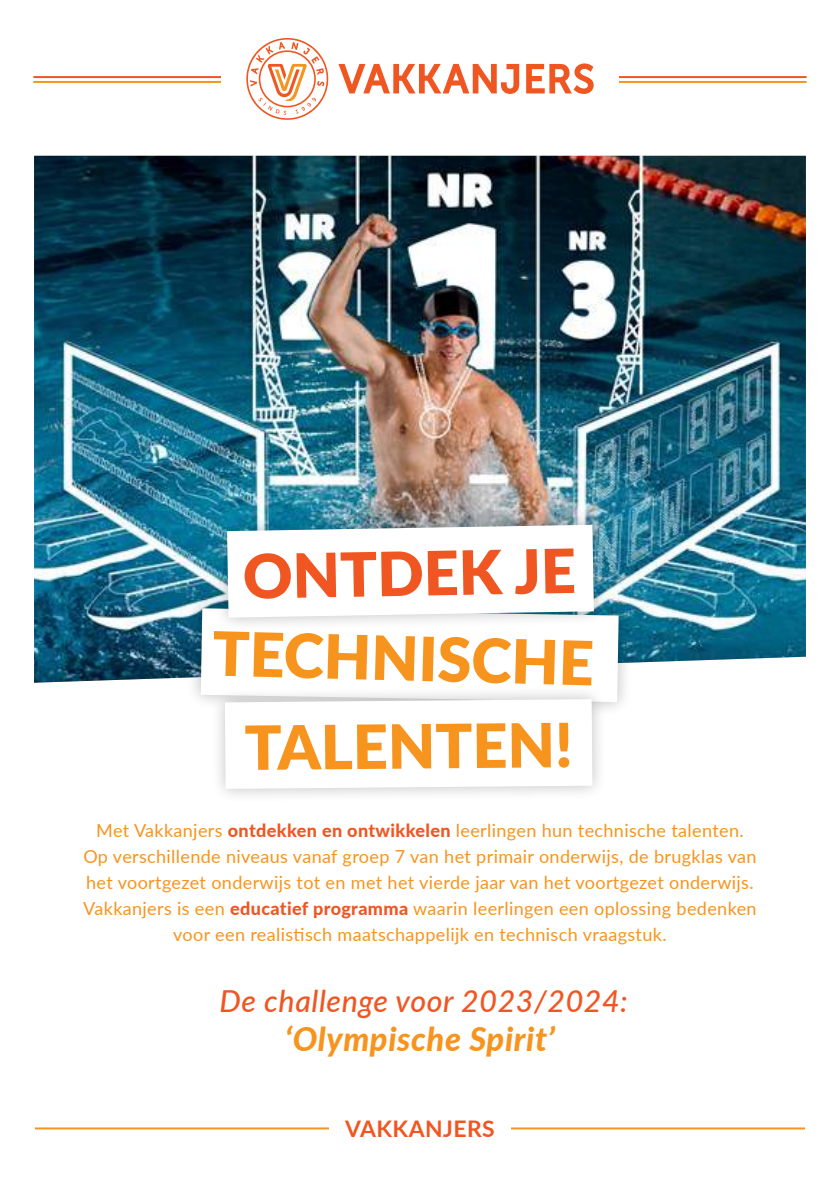
<style>
.page{position:relative;width:840px;height:1191px;background:#fff}
.page>*{position:absolute;margin:0;border:0;box-sizing:border-box;transform-origin:0 0}
.t1{font:900 61px "Lato";color:#f7941e}
.t2{font:900 61px "Lato";color:#f05622}
.t3{font:italic 800 32.6px "Lato";letter-spacing:.02em;color:#f7941e}
.t4{font:italic 500 30.4px "Lato";letter-spacing:.02em;color:#f05622}
.t5{font:700 22.8px "Lato";letter-spacing:.02em;color:#f05622}
.t6{font:18px/26px "Lato";letter-spacing:.02em;color:#f7941e;text-align:center}
.s1{font-weight:800;color:#f05622}
</style>
<div class="page">
<img style="left:34px;top:156px;width:771px;height:526px">
<hr style="left:34px;top:76px;width:771px;height:2px;background:#f05622">
<hr style="left:34px;top:81px;width:771px;height:2px;background:#f7941e">
<div style="left:221px;top:29px;width:397px;height:99px;background:#fff"></div>
<svg style="left:338px;top:64px;width:181px;height:30px"></svg>
<svg style="left:526px;top:63px;width:67px;height:31px"></svg>
<svg style="left:246px;top:38px;width:82px;height:82px"></svg>
<div style="left:186px;top:594px;width:446px;height:123px;background:#000;opacity:.25"></div>
<div style="left:212px;top:510px;width:396px;height:122px;background:#000;opacity:.25"></div>
<hr style="left:35px;top:1127px;width:769px;height:2px;background:#f7941e">
<div style="left:329px;top:1118px;width:181px;height:22px;background:#fff"></div>
<div style="left:210px;top:684px;width:397px;height:119px;background:#000;opacity:.25"></div>
<svg style="left:201px;top:525px;width:417px;height:264px"></svg>
<h1 class="t2" style="left:242px;top:530px;width:334px;rotate:-1deg">ONTDEK JE</h1>
<h1 class="t1" style="left:214px;top:606px;width:382px;rotate:2deg">TECHNISCHE</h1>
<h1 class="t1" style="left:244px;top:700px;width:330px">TALENTEN!</h1>
<p class="t6" style="left:83px;top:816px;width:674px">Met Vakkanjers <span class="s1">ontdekken en ontwikkelen</span> leerlingen hun technische talenten.<br>Op verschillende niveaus vanaf groep 7 van het primair onderwijs, de brugklas van het voortgezet onderwijs tot en met het vierde jaar van het voortgezet onderwijs.<br>Vakkanjers is een <span class="s1">educatief programma</span> waarin leerlingen een oplossing bedenken voor een realistisch maatschappelijk en technisch vraagstuk.</p>
<h3 class="t4" style="left:219px;top:978px;width:409px">De challenge voor 2023/2024:</h3>
<h2 class="t3" style="left:285px;top:1015px;width:271px">‘Olympische Spirit’</h2>
<p class="t5" style="left:345px;top:1111px;width:151px">VAKKANJERS</p>
</div>
